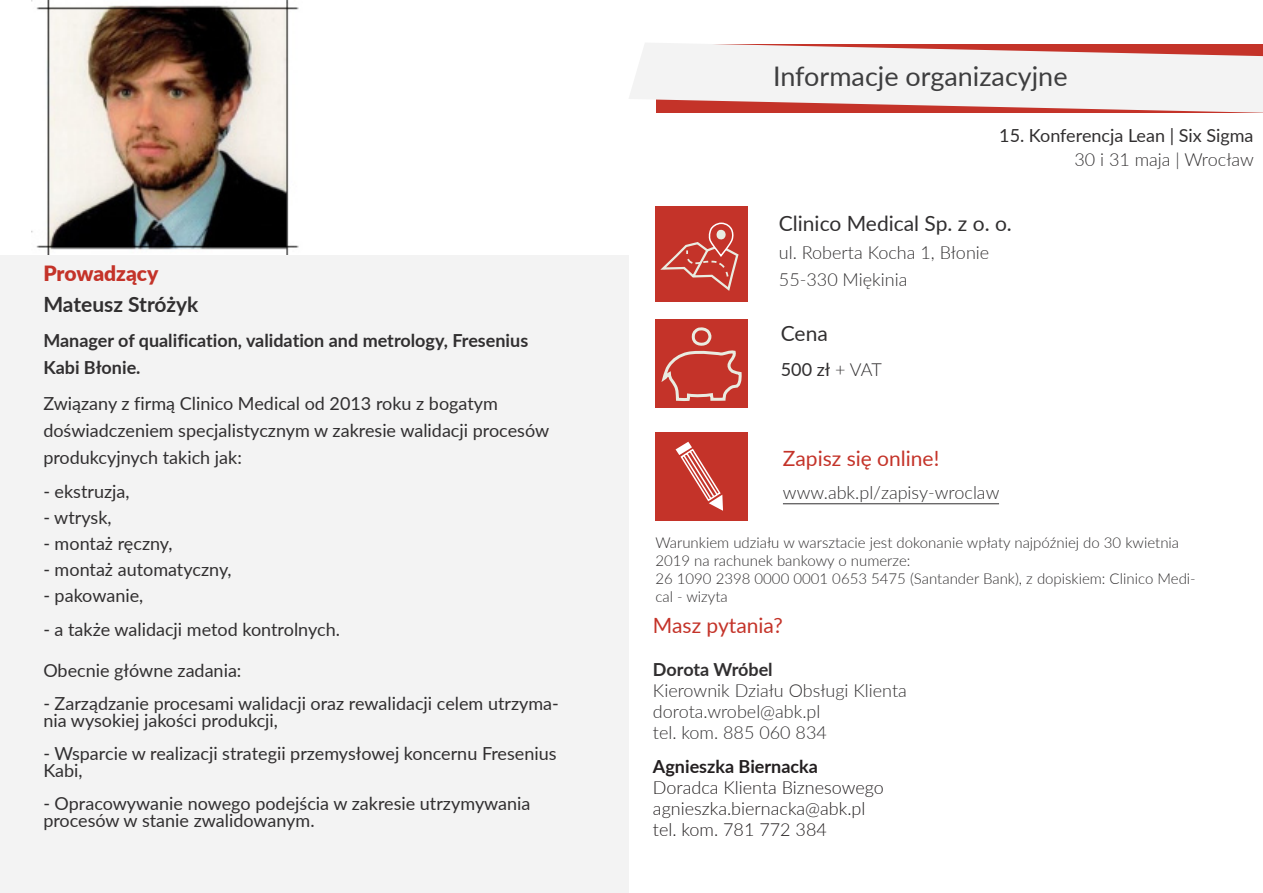
<style>
.page{position:relative;width:1263px;height:893px;background:#fff}
.page>*{position:absolute;margin:0;border:0;box-sizing:border-box;transform-origin:0 0}
.t1{font:27px "Lato";color:#3e3e3f}
.t2{font:21px "Lato";color:#c43329}
.t3{font:21px "Lato";color:#312f30}
.t4{font:700 21px "Lato";color:#312f30}
.t5{font:900 21px "Lato";color:#c43329}
.t6{font:18px/16.5px "Lato";color:#312f30}
.t7{font:300 18px "Lato";color:#312f30}
.t8{font:700 18px/27px "Lato";color:#312f30}
.t9{font:300 18px/21px "Lato";color:#231f20}
.t10{font:700 18px "Lato";color:#231f20}
.t11{font:300 15px/18px "Lato";color:#312f30}
.s1{font-weight:300}
</style>
<div class="page">
<div style="left:0;top:255px;width:628px;height:638px;background:#f3f3f3"></div>
<svg style="left:629px;top:43px;width:634px;height:70px"></svg>
<div style="left:655px;top:319px;width:93px;height:89px;background:#c43329"></div>
<svg style="left:661px;top:327px;width:81px;height:74px"></svg>
<div style="left:655px;top:207px;width:93px;height:95px;background:#c43329"></div>
<svg style="left:660px;top:222px;width:79px;height:69px"></svg>
<hr style="left:783px;top:503px;width:216px;height:1px;background:#312f30">
<div style="left:655px;top:432px;width:93px;height:89px;background:#c43329"></div>
<svg style="left:675px;top:441px;width:48px;height:70px"></svg>
<img style="left:32px;top:0;width:267px;height:255px">
<p class="t5" style="left:43px;top:257px;width:117px">Prowadzący</p>
<p class="t4" style="left:43px;top:288px;width:157px">Mateusz Stróżyk</p>
<p class="t8" style="left:43px;top:326px;width:486px">Manager of qualification, validation and metrology, Fresenius<br>Kabi Błonie.</p>
<p class="t6" style="left:43px;top:389px;width:507px;line-height:27px">Związany z firmą Clinico Medical od 2013 roku z bogatym doświadczeniem specjalistycznym w zakresie walidacji procesów produkcyjnych takich jak:</p>
<p class="t6" style="left:43px;top:483px;width:88px">- ekstruzja,</p>
<p class="t6" style="left:43px;top:509px;width:70px">- wtrysk,</p>
<p class="t6" style="left:43px;top:535px;width:131px">- montaż ręczny,</p>
<p class="t6" style="left:43px;top:561px;width:190px">- montaż automatyczny,</p>
<p class="t6" style="left:43px;top:587px;width:101px">- pakowanie,</p>
<p class="t6" style="left:43px;top:620px;width:298px">- a także walidacji metod kontrolnych.</p>
<p class="t6" style="left:43px;top:661px;width:200px">Obecnie główne zadania:</p>
<p class="t6" style="left:43px;top:695px;width:517px">- Zarządzanie procesami walidacji oraz rewalidacji celem utrzyma&shy;nia wysokiej jakości produkcji,</p>
<p class="t6" style="left:43px;top:745px;width:515px">- Wsparcie w realizacji strategii przemysłowej koncernu Fresenius<br>Kabi,</p>
<p class="t6" style="left:43px;top:795px;width:489px">- Opracowywanie nowego podejścia w zakresie utrzymywania procesów w stanie zwalidowanym.</p>
<p class="t1" style="left:773px;top:56px;width:296px">Informacje organizacyjne</p>
<p class="t6" style="left:999px;top:123px;width:256px;line-height:24px;text-align:right">15. Konferencja Lean | Six Sigma<br><span class="s1">30 i 31 maja | Wrocław</span></p>
<p class="t3" style="left:779px;top:208px;width:234px">Clinico Medical Sp. z o. o.</p>
<p class="t7" style="left:779px;top:240px;width:212px">ul. Roberta Kocha 1, Błonie</p>
<p class="t7" style="left:779px;top:267px;width:130px">55-330 Miękinia</p>
<p class="t3" style="left:781px;top:319px;width:49px">Cena</p>
<p class="t6" style="left:781px;top:360px;width:103px">500 zł <span class="s1">+ VAT</span></p>
<p class="t2" style="left:783px;top:443px;width:158px">Zapisz się online!</p>
<p class="t7" style="left:783px;top:480px;width:218px">www.abk.pl/zapisy-wroclaw</p>
<p class="t11" style="left:655px;top:533px;width:542px">Warunkiem udziału w warsztacie jest dokonanie wpłaty najpóźniej do 30 kwietnia 2019 na rachunek bankowy o numerze:<br>26 1090 2398 0000 0001 0653 5475 (Santander Bank), z dopiskiem: Clinico Medi&shy;cal - wizyta</p>
<p class="t2" style="left:653px;top:611px;width:131px">Masz pytania?</p>
<p class="t8" style="left:653px;top:655px;width:121px">Dorota Wróbel</p>
<p class="t7" style="left:653px;top:678px;width:255px">Kierownik Działu Obsługi Klienta</p>
<p class="t7" style="left:653px;top:699px;width:169px">dorota.wrobel@abk.pl</p>
<p class="t7" style="left:653px;top:720px;width:175px">tel. kom. 885 060 834</p>
<p class="t10" style="left:653px;top:753px;width:166px">Agnieszka Biernacka</p>
<p class="t9" style="left:653px;top:776px;width:232px">Doradca Klienta Biznesowego agnieszka.biernacka@abk.pl</p>
<p class="t9" style="left:653px;top:818px;width:175px">tel. kom. 781 772 384</p>
</div>
